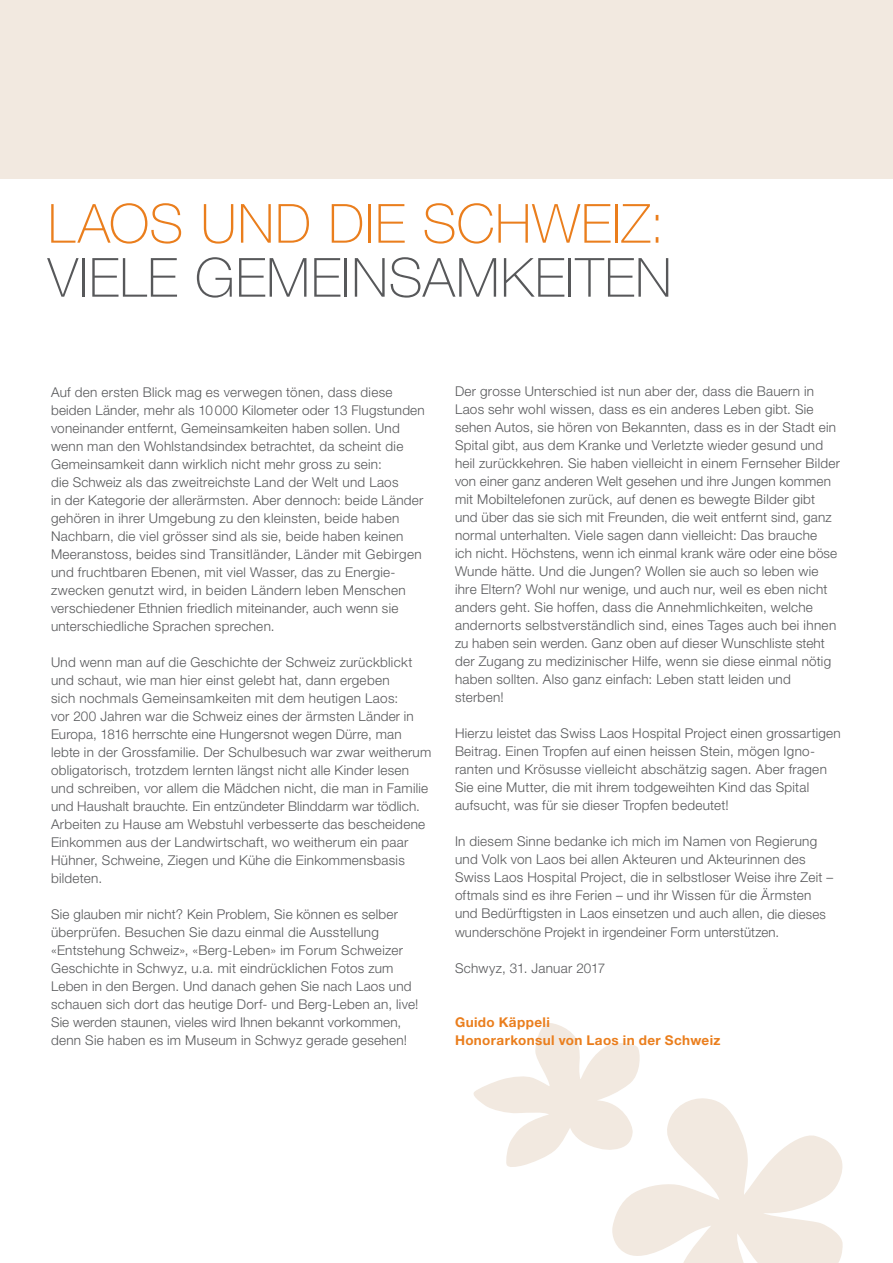
<style>
.page{position:relative;width:893px;height:1263px;background:#fff}
.page>*{position:absolute;margin:0;border:0;box-sizing:border-box;transform-origin:0 0}
.t1{font:100 54px "Helvetica Neue LT Std";letter-spacing:.015em;color:#57585a}
.t2{font:100 54px "Helvetica Neue LT Std";letter-spacing:.015em;color:#ea7e1d}
.t3{font:300 13.5px/18px "Helvetica Neue LT Std";letter-spacing:.02em;color:#57585a}
.t4{font:700 13.5px/18px "Helvetica Neue LT Std";letter-spacing:.03em;color:#ea7e1d}
</style>
<div class="page">
<div style="left:0;top:0;width:893px;height:179px;background:#f2e9e0"></div>
<svg style="left:473px;top:1023px;width:370px;height:240px"></svg>
<h1 class="t2" style="left:48px;top:193px;width:618px">LAOS UND DIE SCHWEIZ:</h1>
<h1 class="t1" style="left:48px;top:247px;width:625px">VIELE GEMEINSAMKEITEN</h1>
<p class="t3" style="left:51px;top:382px;width:375px">Auf den ersten Blick mag es verwegen tönen, dass diese beiden Länder, mehr als 10000 Kilometer oder 13 Flugstunden voneinander entfernt, Gemeinsamkeiten haben sollen. Und wenn man den Wohlstandsindex betrachtet, da scheint die Gemeinsamkeit dann wirklich nicht mehr gross zu sein:<br>die Schweiz als das zweitreichste Land der Welt und Laos<br>in der Kategorie der allerärmsten. Aber dennoch: beide Länder gehören in ihrer Umgebung zu den kleinsten, beide haben Nachbarn, die viel grösser sind als sie, beide haben keinen Meeranstoss, beides sind Transitländer, Länder mit Gebirgen und fruchtbaren Ebenen, mit viel Wasser, das zu Energie&shy;zwecken genutzt wird, in beiden Ländern leben Menschen verschiedener Ethnien friedlich miteinander, auch wenn sie unterschiedliche Sprachen sprechen.</p>
<p class="t3" style="left:51px;top:652px;width:382px">Und wenn man auf die Geschichte der Schweiz zurückblickt und schaut, wie man hier einst gelebt hat, dann ergeben<br>sich nochmals Gemeinsamkeiten mit dem heutigen Laos:<br>vor 200 Jahren war die Schweiz eines der ärmsten Länder in Europa, 1816 herrschte eine Hungersnot wegen Dürre, man lebte in der Grossfamilie. Der Schulbesuch war zwar weitherum obligatorisch, trotzdem lernten längst nicht alle Kinder lesen und schreiben, vor allem die Mädchen nicht, die man in Familie und Haushalt brauchte. Ein entzündeter Blinddarm war tödlich.<br>Arbeiten zu Hause am Webstuhl verbesserte das bescheidene Einkommen aus der Landwirtschaft, wo weitherum ein paar Hühner, Schweine, Ziegen und Kühe die Einkommensbasis bildeten.</p>
<p class="t3" style="left:51px;top:904px;width:369px">Sie glauben mir nicht? Kein Problem, Sie können es selber überprüfen. Besuchen Sie dazu einmal die Ausstellung «Entstehung Schweiz», «Berg-Leben» im Forum Schweizer Geschichte in Schwyz, u.a. mit eindrücklichen Fotos zum Leben in den Bergen. Und danach gehen Sie nach Laos und schauen sich dort das heutige Dorf- und Berg-Leben an, live!<br>Sie werden staunen, vieles wird Ihnen bekannt vorkommen, denn Sie haben es im Museum in Schwyz gerade gesehen!</p>
<p class="t3" style="left:455px;top:382px;width:387px">Der grosse Unterschied ist nun aber der, dass die Bauern in Laos sehr wohl wissen, dass es ein anderes Leben gibt. Sie sehen Autos, sie hören von Bekannten, dass es in der Stadt ein Spital gibt, aus dem Kranke und Verletzte wieder gesund und heil zurückkehren. Sie haben vielleicht in einem Fernseher Bilder von einer ganz anderen Welt gesehen und ihre Jungen kommen mit Mobiltelefonen zurück, auf denen es bewegte Bilder gibt und über das sie sich mit Freunden, die weit entfernt sind, ganz normal unterhalten. Viele sagen dann vielleicht: Das brauche<br>ich nicht. Höchstens, wenn ich einmal krank wäre oder eine böse Wunde hätte. Und die Jungen? Wollen sie auch so leben wie ihre Eltern? Wohl nur wenige, und auch nur, weil es eben nicht anders geht. Sie hoffen, dass die Annehmlichkeiten, welche andernorts selbstverständlich sind, eines Tages auch bei ihnen zu haben sein werden. Ganz oben auf dieser Wunschliste steht der Zugang zu medizinischer Hilfe, wenn sie diese einmal nötig haben sollten. Also ganz einfach: Leben statt leiden und sterben!</p>
<p class="t3" style="left:455px;top:724px;width:387px">Hierzu leistet das Swiss Laos Hospital Project einen grossartigen Beitrag. Einen Tropfen auf einen heissen Stein, mögen Igno&shy;ranten und Krösusse vielleicht abschätzig sagen. Aber fragen Sie eine Mutter, die mit ihrem todgeweihten Kind das Spital aufsucht, was für sie dieser Tropfen bedeutet!</p>
<p class="t3" style="left:455px;top:832px;width:380px">In diesem Sinne bedanke ich mich im Namen von Regierung und Volk von Laos bei allen Akteuren und Akteurinnen des Swiss Laos Hospital Project, die in selbstloser Weise ihre Zeit – oftmals sind es ihre Ferien – und ihr Wissen für die Ärmsten und Bedürftigsten in Laos einsetzen und auch allen, die dieses wunderschöne Projekt in irgendeiner Form unterstützen.</p>
<p class="t3" style="left:455px;top:958px;width:152px">Schwyz, 31. Januar 2017</p>
<p class="t4" style="left:455px;top:1012px;width:267px">Guido Käppeli<br>Honorarkonsul von Laos in der Schweiz</p>
</div>
